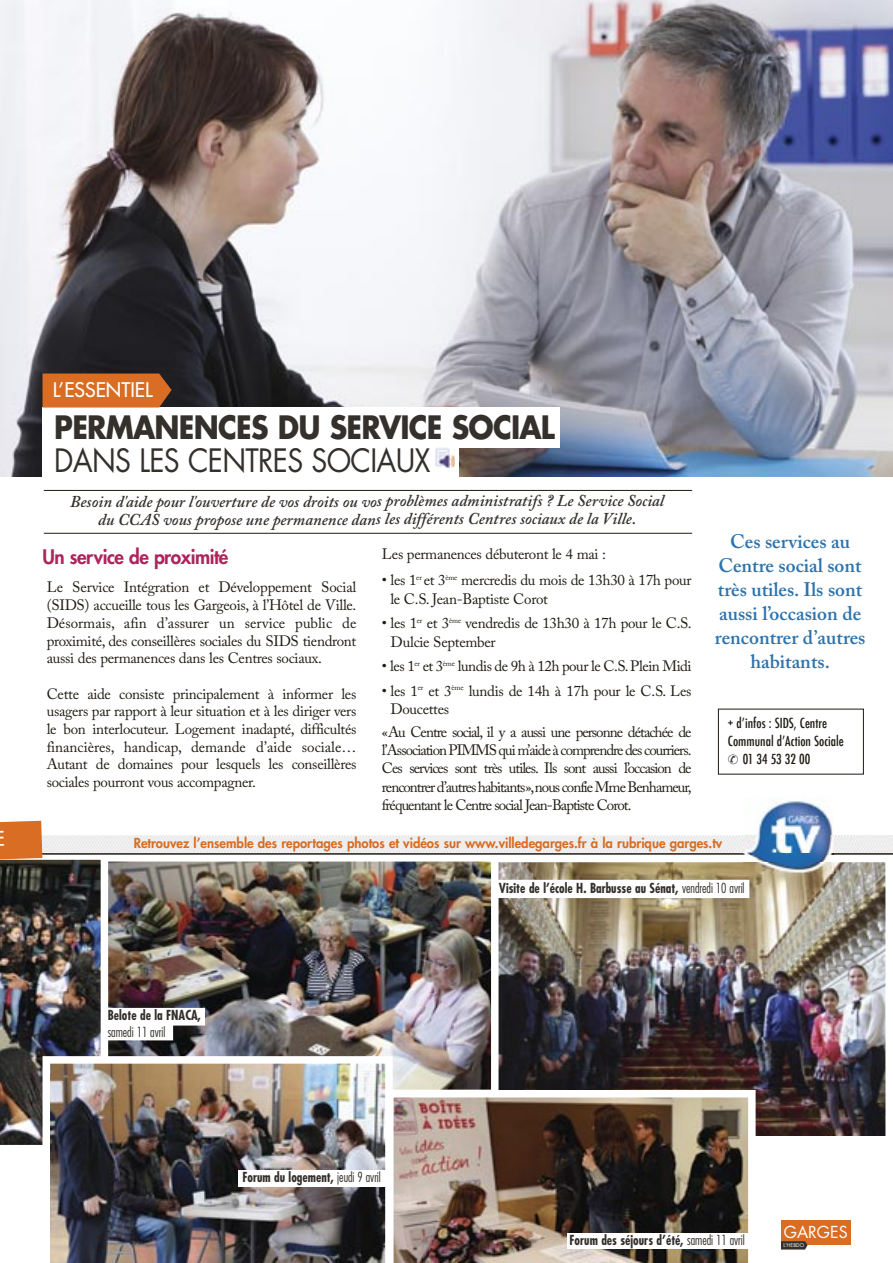
<style>
.page{position:relative;width:893px;height:1263px;background:#fff}
.page>*{position:absolute;margin:0;border:0;box-sizing:border-box;transform-origin:0 0}
.t1{font:700 31.35px "Futura";letter-spacing:-.03em;color:#34302c;scale:.91 1}
.t2{font:31.35px "Futura";letter-spacing:-.025em;color:#34302c;scale:.91 1}
.t3{font:500 19.65px "Futura CE";color:#fff}
.t4{font:600 19.5px/24px "Adobe Caslon Pro";color:#2c73ad;text-align:center}
.t5{font:800 19.5px "Futura";letter-spacing:-.025em;color:#ac255c}
.t6{font:italic 600 16.5px/18px "Adobe Caslon Pro";color:#34302c;text-align:center}
.t7{font:16.05px "Futura";color:#fff}
.t8{font:15px/17.7px "Adobe Caslon Pro";letter-spacing:-.02em;color:#201c14;text-align:justify}
.t9{font:700 condensed 13.5px "Futura";color:#34302c;scale:.95 1}
.t10{font:800 13.5px "Futura";color:#d86d23}
.t11{font:500 condensed 13.5px "Futura";color:#201c14}
.t12{font:300 condensed 13.5px "Futura";color:#34302c;scale:.95 1}
.t13{font:5.1px "Futura";color:#fff}
.s1{font-weight:300}
</style>
<div class="page">
<img style="left:499px;top:864px;width:385px;height:271px">
<div style="left:482px;top:855px;width:411px;height:328px;border:8px solid #fff"></div>
<img style="left:109px;top:863px;width:381px;height:225px">
<div style="left:100px;top:854px;width:399px;height:243px;border:8px solid #fff"></div>
<img style="left:393px;top:1090px;width:363px;height:173px">
<div style="left:105px;top:1023px;width:68px;height:17px;background:#fff"></div>
<img style="left:0;top:0;width:893px;height:476px">
<div style="left:43px;top:433px;width:416px;height:78px;background:#fff"></div>
<div style="left:43px;top:407px;width:517px;height:40px;background:#fff"></div>
<svg style="left:43px;top:373px;width:129px;height:34px;background:#cb6722"></svg>
<img style="left:834px;top:835px;width:59px;height:18px">
<div style="left:108px;top:835px;width:635px;height:18px;background:#eee"></div>
<hr style="left:0;top:853px;width:893px;height:2px;background:#201c14">
<img style="left:435px;top:448px;width:20px;height:19px">
<img style="left:0;top:821px;width:108px;height:324px">
<div style="left:781px;top:1220px;width:69px;height:25px;background:#d86d23"></div>
<svg style="left:781px;top:1241px;width:26px;height:8px"></svg>
<img style="left:743px;top:800px;width:91px;height:73px">
<hr style="left:44px;top:490px;width:648px;height:1px;background:#201c14">
<hr style="left:44px;top:533px;width:648px;height:1px;background:#201c14">
<div style="left:718px;top:709px;width:146px;height:65px;border:1px solid #201c14"></div>
<img style="left:43px;top:1056px;width:350px;height:207px">
<div style="left:238px;top:1170px;width:152px;height:16px;background:#fff"></div>
<div style="left:568px;top:1233px;width:186px;height:16px;background:#fff"></div>
<div style="left:494px;top:880px;width:255px;height:18px;background:#fff"></div>
<div style="left:103px;top:1008px;width:102px;height:17px;background:#fff"></div>
<h2 class="t3" style="left:53px;top:378px;width:101px">L’ESSENTIEL</h2>
<h1 class="t1" style="left:54px;top:412px;width:552px">PERMANENCES DU SERVICE SOCIAL</h1>
<h1 class="t2" style="left:54px;top:445px;width:415px">DANS LES CENTRES SOCIAUX</h1>
<p class="t6" style="left:70px;top:493px;width:595px">Besoin d'aide pour l'ouverture de vos droits ou vos problèmes administratifs ? Le Service Social du CCAS vous propose une permanence dans les différents Centres sociaux de la Ville.</p>
<h3 class="t5" style="left:43px;top:547px;width:187px">Un service de proximité</h3>
<p class="t8" style="left:47px;top:580px;width:311px">Le Service Intégration et Développement Social (SIDS) accueille tous les Gargeois, à l’Hôtel de Ville.<br>Désormais, afin d’assurer un service public de proximité, des conseillères sociales du SIDS tiendront aussi des permanences dans les Centres sociaux.</p>
<p class="t8" style="left:47px;top:686px;width:311px">Cette aide consiste principalement à informer les usagers par rapport à leur situation et à les diriger vers le bon interlocuteur. Logement inadapté, difficultés financières, handicap, demande d’aide sociale… Autant de domaines pour lesquels les conseillères sociales pourront vous accompagner.</p>
<h3 class="t4" style="left:715px;top:529px;width:152px">Ces services au<br>Centre social sont très utiles. Ils sont aussi l’occasion de rencontrer d’autres habitants.</h3>
<p class="t8" style="left:382px;top:546px;width:226px">Les permanences débuteront le 4 mai :</p>
<p class="t8" style="left:390px;top:573px;width:303px;line-height:18.3px;text-indent:-8px">• les 1<sup>er</sup> et 3<sup>ème</sup> mercredis du mois de 13h30 à 17h pour le C.S. Jean-Baptiste Corot</p>
<p class="t8" style="left:390px;top:616px;width:303px;line-height:18.3px;text-indent:-8px">• les 1<sup>er</sup> et 3<sup>ème</sup> vendredis de 13h30 à 17h pour le C.S.<br>Dulcie September</p>
<p class="t8" style="left:382px;top:659px;width:311px">• les 1<sup>er</sup> et 3<sup>ème</sup> lundis de 9h à 12h pour le C.S. Plein Midi</p>
<p class="t8" style="left:390px;top:683px;width:303px;line-height:18.3px;text-indent:-8px">• les 1<sup>er</sup> et 3<sup>ème</sup> lundis de 14h à 17h pour le C.S. Les<br>Doucettes</p>
<p class="t8" style="left:382px;top:724px;width:311px;line-height:18.3px">« Au Centre social, il y a aussi une personne détachée de l’Association PIMMS qui m’aide à comprendre des courriers.<br>Ces services sont très utiles. Ils sont aussi l’occasion de rencontrer d’autres habitants »,nous confie Mme Benhameur, fréquentant le Centre social Jean-Baptiste Corot.</p>
<p class="t10" style="left:134px;top:836px;width:590px">Retrouvez l’ensemble des reportages photos et vidéos sur www.villedegarges.fr à la rubrique garges.tv</p>
<p class="t11" style="left:728px;top:714px;width:101px">+ d’infos : SIDS, Centre</p>
<p class="t11" style="left:728px;top:732px;width:117px">Communal d’Action Sociale</p>
<p class="t11" style="left:743px;top:750px;width:69px">01 34 53 32 00</p>
<p class="t9" style="left:108px;top:1009px;width:100px">Belote de la FNACA,</p>
<p class="t12" style="left:108px;top:1026px;width:62px">samedi 11 avril</p>
<p class="t9" style="left:242px;top:1171px;width:147px">Forum du logement, <span class="s1">jeudi 9 avril</span></p>
<p class="t9" style="left:499px;top:882px;width:260px">Visite de l’école H. Barbusse au Sénat, <span class="s1">vendredi 10 avril</span></p>
<p class="t9" style="left:570px;top:1234px;width:186px">Forum des séjours d’été, <span class="s1">samedi 11 avril</span></p>
<p class="t7" style="left:784px;top:1225px;width:65px">GARGES</p>
<p class="t13" style="left:783px;top:1243px;width:22px">L’HEBDO</p>
</div>
